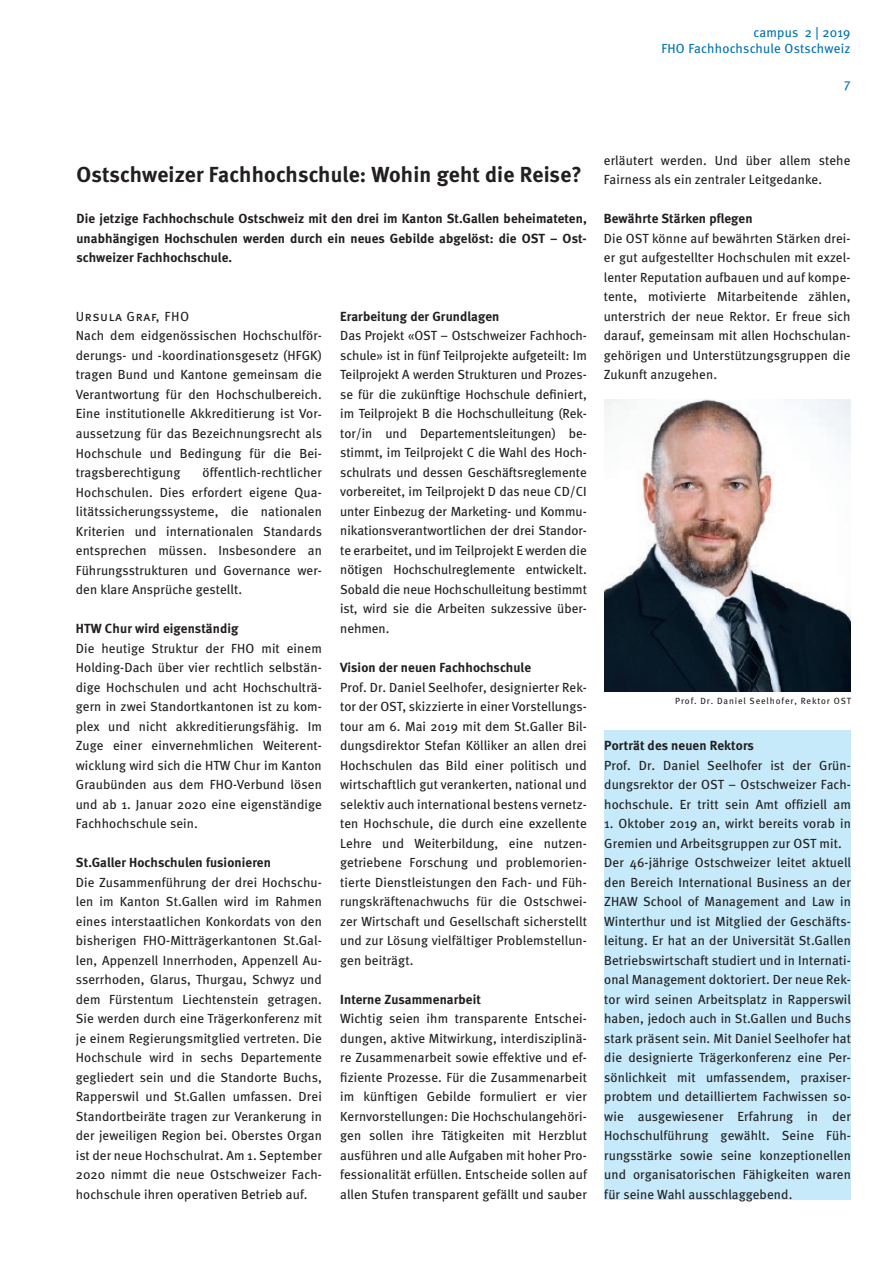
<style>
.page{position:relative;width:893px;height:1263px;background:#fff}
.page>*{position:absolute;margin:0;border:0;box-sizing:border-box;transform-origin:0 0}
.t1{font:700 21.75px "Meta";letter-spacing:.01em;color:#231f20}
.t2{font:13.2px/19.5px "Meta";letter-spacing:.01em;color:#231f20;text-align:justify}
.t3{font:700 13.2px/19.5px "Meta";letter-spacing:.01em;color:#231f20;text-align:justify}
.t4{font:13.2px/15.9px "Meta";letter-spacing:.02em;color:#0072b4;text-align:right}
.t5{font:13.2px "Meta Book Caps";letter-spacing:.05em;color:#231f20}
.t6{font:13.2px "Meta Book Caps";color:#0072b4}
.t7{font:9px "Meta";letter-spacing:.1em;color:#231f20}
</style>
<div class="page">
<img style="left:604px;top:399px;width:247px;height:292px">
<div style="left:604px;top:730px;width:247px;height:470px;background:#c6eafa"></div>
<p class="t4" style="left:661px;top:24px;width:191px">campus 2 | 2019<br>FHO Fachhochschule Ostschweiz</p>
<p class="t6" style="left:844px;top:76px;width:8px">7</p>
<h1 class="t1" style="left:77px;top:161px;width:507px">Ostschweizer Fachhochschule: Wohin geht die Reise?</h1>
<p class="t3" style="left:77px;top:209px;width:512px">Die jetzige Fachhochschule Ostschweiz mit den drei im Kanton St.Gallen beheimateten, unabhängigen Hochschulen werden durch ein neues Gebilde abgelöst: die OST – Ost&shy;schweizer Fachhochschule.</p>
<p class="t5" style="left:76px;top:309px;width:115px">Ursula Graf, FHO</p>
<p class="t2" style="left:76px;top:326px;width:248px">Nach dem eidgenössischen Hochschulför&shy;derungs- und -koordinationsgesetz (HFGK) tragen Bund und Kantone gemeinsam die Verantwortung für den Hochschulbereich.<br>Eine institutionelle Akkreditierung ist Vor&shy;aussetzung für das Bezeichnungsrecht als Hochschule und Bedingung für die Bei&shy;tragsberechtigung</p>
<p class="t2" style="left:76px;top:463px;width:248px;text-indent:127px">öffentlich-rechtlicher Hochschulen. Dies erfordert eigene Qua&shy;litätssicherungssysteme, die nationalen Kriterien und internationalen Standards entsprechen müssen. Insbesondere an Führungsstrukturen und Governance wer&shy;den klare Ansprüche gestellt.</p>
<p class="t3" style="left:76px;top:619px;width:164px">HTW Chur wird eigenständig</p>
<p class="t2" style="left:76px;top:638px;width:248px">Die heutige Struktur der FHO mit einem Holding-Dach über vier rechtlich selbstän&shy;dige Hochschulen und acht Hochschulträ&shy;gern in zwei Standortkantonen ist zu kom&shy;plex und nicht akkreditierungsfähig. Im Zuge einer einvernehmlichen Weiterent&shy;wicklung wird sich die HTW Chur im Kanton Graubünden aus dem FHO-Verbund lösen und ab 1. Januar 2020 eine eigenständige Fachhochschule sein.</p>
<p class="t3" style="left:76px;top:853px;width:197px">St.Galler Hochschulen fusionieren</p>
<p class="t2" style="left:76px;top:872px;width:248px">Die Zusammenführung der drei Hochschu&shy;len im Kanton St.Gallen wird im Rahmen eines interstaatlichen Konkordats von den bisherigen FHO-Mitträgerkantonen St.Gal&shy;len, Appenzell Innerrhoden, Appenzell Au&shy;sserrhoden, Glarus, Thurgau, Schwyz und dem Fürstentum Liechtenstein getragen.<br>Sie werden durch eine Trägerkonferenz mit je einem Regierungsmitglied vertreten. Die Hochschule wird in sechs Departemente gegliedert sein und die Standorte Buchs, Rapperswil und St.Gallen umfassen. Drei Standortbeiräte tragen zur Verankerung in der jeweiligen Region bei. Oberstes Organ ist der neue Hochschulrat. Am 1. September 2020 nimmt die neue Ostschweizer Fach&shy;hochschule ihren operativen Betrieb auf.</p>
<p class="t3" style="left:340px;top:307px;width:161px">Erarbeitung der Grundlagen</p>
<p class="t2" style="left:340px;top:326px;width:248px">Das Projekt «OST – Ostschweizer Fachhoch&shy;schule» ist in fünf Teilprojekte aufgeteilt: Im Teilprojekt A werden Strukturen und Prozes&shy;se für die zukünftige Hochschule definiert, im Teilprojekt B die Hochschulleitung (Rek&shy;tor/in und Departementsleitungen) be&shy;stimmt, im Teilprojekt C die Wahl des Hoch&shy;schulrats und dessen Geschäftsreglemente vorbereitet, im Teilprojekt D das neue CD/CI unter Einbezug der Marketing- und Kommu&shy;nikationsverantwortlichen der drei Standor&shy;te erarbeitet, und im Teilprojekt E werden die nötigen Hochschulreglemente entwickelt.<br>Sobald die neue Hochschulleitung bestimmt ist, wird sie die Arbeiten sukzessive über&shy;nehmen.</p>
<p class="t3" style="left:340px;top:658px;width:192px">Vision der neuen Fachhochschule</p>
<p class="t2" style="left:340px;top:677px;width:248px">Prof. Dr. Daniel Seelhofer, designierter Rek&shy;tor der OST, skizzierte in einer Vorstellungs&shy;tour am 6. Mai 2019 mit dem St.Galler Bil&shy;dungsdirektor Stefan Kölliker an allen drei Hochschulen das Bild einer politisch und wirtschaftlich gut verankerten, national und selektiv auch international bestens vernetz&shy;ten Hochschule, die durch eine exzellente Lehre und Weiterbildung, eine nutzen&shy;getriebene Forschung und problemorien&shy;tierte Dienstleistungen den Fach- und Füh&shy;rungskräftenachwuchs für die Ostschwei&shy;zer Wirtschaft und Gesellschaft sicherstellt und zur Lösung vielfältiger Problemstellun&shy;gen beiträgt.</p>
<p class="t3" style="left:340px;top:989px;width:142px">Interne Zusammenarbeit</p>
<p class="t2" style="left:340px;top:1009px;width:248px">Wichtig seien ihm transparente Entschei&shy;dungen, aktive Mitwirkung, interdisziplinä&shy;re Zusammenarbeit sowie effektive und ef&shy;fiziente Prozesse. Für die Zusammenarbeit im künftigen Gebilde formuliert er vier Kernvorstellungen: Die Hochschulangehöri&shy;gen sollen ihre Tätigkeiten mit Herzblut ausführen und alle Aufgaben mit hoher Pro&shy;fessionalität erfüllen. Entscheide sollen auf allen Stufen transparent gefällt und sauber</p>
<p class="t2" style="left:604px;top:151px;width:248px">erläutert werden. Und über allem stehe<br>Fairness als ein zentraler Leitgedanke.</p>
<p class="t3" style="left:604px;top:209px;width:150px">Bewährte Stärken pflegen</p>
<p class="t2" style="left:604px;top:229px;width:248px">Die OST könne auf bewährten Stärken drei&shy;er gut aufgestellter Hochschulen mit exzel&shy;lenter Reputation aufbauen und auf kompe&shy;tente, motivierte Mitarbeitende zählen, unterstrich der neue Rektor. Er freue sich darauf, gemeinsam mit allen Hochschulan&shy;gehörigen und Unterstützungsgruppen die Zukunft anzugehen.</p>
<p class="t7" style="left:675px;top:696px;width:177px">Prof. Dr. Daniel Seelhofer, Rektor OST</p>
<p class="t3" style="left:604px;top:736px;width:151px">Porträt des neuen Rektors</p>
<p class="t2" style="left:604px;top:755px;width:248px">Prof. Dr. Daniel Seelhofer ist der Grün&shy;dungsrektor der OST – Ostschweizer Fach&shy;hochschule. Er tritt sein Amt offiziell am</p>
<p class="t2" style="left:604px;top:814px;width:248px;text-align:left">1. Oktober 2019 an, wirkt bereits vorab in Gremien und Arbeitsgruppen zur OST mit.<br>Der 46-jährige Ostschweizer leitet aktuell den Bereich International Business an der ZHAW School of Management and Law in Winterthur und ist Mitglied der Geschäfts&shy;leitung. Er hat an der Universität St.Gallen Betriebswirtschaft studiert und in Internati&shy;onal Management doktoriert. Der neue Rek&shy;tor wird seinen Arbeitsplatz in Rapperswil haben, jedoch auch in St.Gallen und Buchs stark präsent sein. Mit Daniel Seelhofer hat die designierte Trägerkonferenz eine Per&shy;sönlichkeit mit umfassendem, praxiser&shy;probtem und detailliertem Fachwissen so&shy;wie ausgewiesener Erfahrung in der Hochschulführung gewählt. Seine Füh&shy;rungsstärke sowie seine konzeptionellen und organisatorischen Fähigkeiten waren für seine Wahl ausschlaggebend.</p>
</div>
